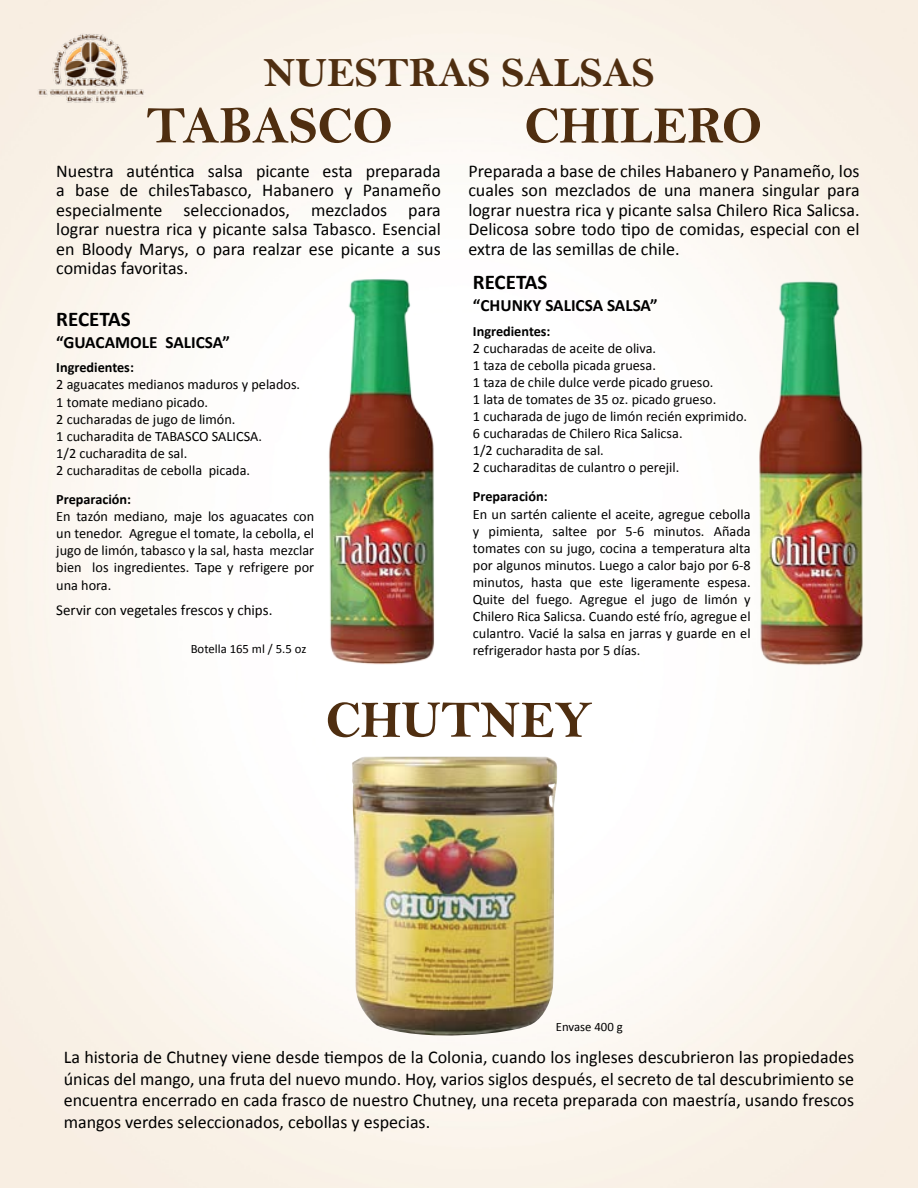
<style>
.page{position:relative;width:918px;height:1188px;background:#fff}
.page>*{position:absolute;margin:0;border:0;box-sizing:border-box;transform-origin:0 0}
.t1{font:52.5px "Bell MT Bold";color:#4f2e10}
.t2{font:42px "Bell MT Bold";color:#4f2e10}
.t3{font:700 21px "Calibri";color:#000}
.t4{font:18px/19.5px "Calibri";color:#000;text-align:justify}
.t5{font:700 17.25px "Calibri";color:#000}
.t6{font:15px "Calibri";color:#000}
.t7{font:14.25px/17.1px "Calibri";color:#000}
.t8{font:700 14.25px "Calibri";color:#000}
.t9{font:12.75px "Calibri";color:#000}
</style>
<div class="page">
<img style="left:37px;top:32px;width:109px;height:73px">
<img style="left:351px;top:757px;width:207px;height:285px">
<img style="left:751px;top:258px;width:116px;height:418px">
<img style="left:325px;top:257px;width:110px;height:408px">
<h2 class="t2" style="left:263px;top:47px;width:393px">NUESTRAS SALSAS</h2>
<h1 class="t1" style="left:146px;top:94px;width:248px">TABASCO</h1>
<p class="t4" style="left:56px;top:161px;width:386px">Nuestra auténtica salsa picante esta preparada a base de chilesTabasco, Habanero y Panameño especialmente seleccionados, mezclados para lograr nuestra rica y picante salsa Tabasco. Esencial en Bloody Marys, o para realzar ese picante a sus comidas favoritas.</p>
<h3 class="t3" style="left:56px;top:306px;width:76px">RECETAS</h3>
<p class="t5" style="left:56px;top:331px;width:175px">“GUACAMOLE SALICSA”</p>
<p class="t8" style="left:56px;top:359px;width:79px">Ingredientes:</p>
<p class="t7" style="left:56px;top:376px;width:245px">2 aguacates medianos maduros y pelados.<br>1 tomate mediano picado.<br>2 cucharadas de jugo de limón.<br>1 cucharadita de TABASCO SALICSA.<br>1/2 cucharadita de sal.<br>2 cucharaditas de cebolla picada.</p>
<p class="t8" style="left:56px;top:490px;width:76px">Preparación:</p>
<p class="t7" style="left:56px;top:508px;width:259px;text-align:justify">En tazón mediano, maje los aguacates con un tenedor. Agregue el tomate, la cebolla, el jugo de limón, tabasco y la sal, hasta mezclar bien los ingredientes. Tape y refrigere por una hora.</p>
<p class="t6" style="left:56px;top:601px;width:218px">Servir con vegetales frescos y chips.</p>
<p class="t9" style="left:191px;top:641px;width:117px">Botella 165 ml / 5.5 oz</p>
<h1 class="t1" style="left:524px;top:94px;width:239px">CHILERO</h1>
<p class="t4" style="left:468px;top:161px;width:393px">Preparada a base de chiles Habanero y Panameño, los cuales son mezclados de una manera singular para lograr nuestra rica y picante salsa Chilero Rica Salicsa.<br>Delicosa sobre todo tipo de comidas, especial con el extra de las semillas de chile.</p>
<h3 class="t3" style="left:473px;top:269px;width:76px">RECETAS</h3>
<p class="t5" style="left:473px;top:294px;width:186px">“CHUNKY SALICSA SALSA”</p>
<p class="t8" style="left:473px;top:322px;width:79px">Ingredientes:</p>
<p class="t7" style="left:473px;top:339px;width:276px">2 cucharadas de aceite de oliva.<br>1 taza de cebolla picada gruesa.<br>1 taza de chile dulce verde picado grueso.<br>1 lata de tomates de 35 oz. picado grueso.<br>1 cucharada de jugo de limón recién exprimido.<br>6 cucharadas de Chilero Rica Salicsa.<br>1/2 cucharadita de sal.<br>2 cucharaditas de culantro o perejil.</p>
<p class="t8" style="left:473px;top:488px;width:76px">Preparación:</p>
<p class="t7" style="left:473px;top:505px;width:279px;text-align:justify">En un sartén caliente el aceite, agregue cebolla y pimienta, saltee por 5-6 minutos. Añada tomates con su jugo, cocina a temperatura alta por algunos minutos. Luego a calor bajo por 6-8 minutos, hasta que este ligeramente espesa.<br>Quite del fuego. Agregue el jugo de limón y Chilero Rica Salicsa. Cuando esté frío, agregue el culantro. Vacié la salsa en jarras y guarde en el refrigerador hasta por 5 días.</p>
<h1 class="t1" style="left:326px;top:689px;width:268px">CHUTNEY</h1>
<p class="t9" style="left:556px;top:1019px;width:68px">Envase 400 g</p>
<p class="t4" style="left:64px;top:1046px;width:792px;line-height:21.6px">La historia de Chutney viene desde tiempos de la Colonia, cuando los ingleses descubrieron las propiedades únicas del mango, una fruta del nuevo mundo. Hoy, varios siglos después, el secreto de tal descubrimiento se encuentra encerrado en cada frasco de nuestro Chutney, una receta preparada con maestría, usando frescos mangos verdes seleccionados, cebollas y especias.</p>
</div>
